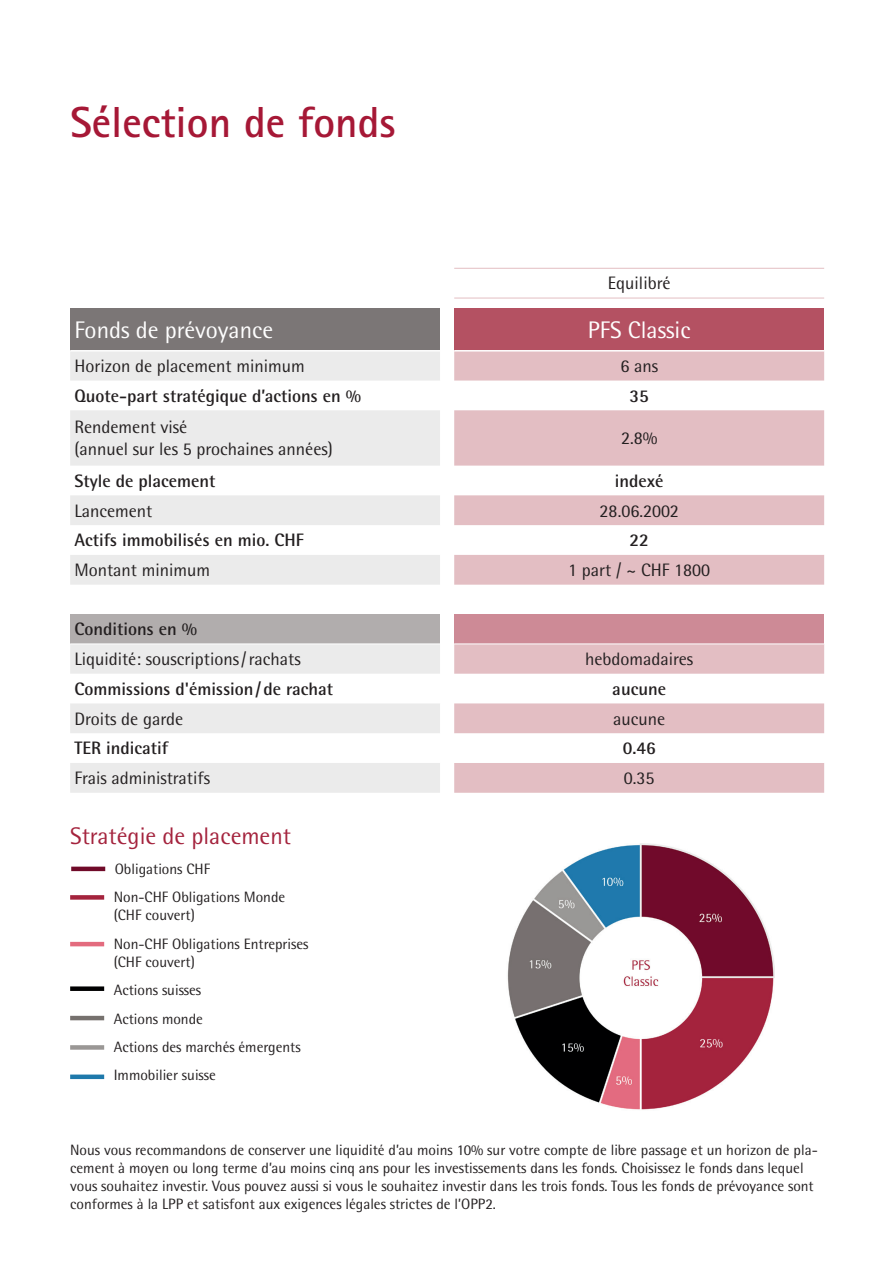
<style>
.page{position:relative;width:893px;height:1263px;background:#fff}
.page>*{position:absolute;margin:0;border:0;box-sizing:border-box;transform-origin:0 0}
.t1{font:700 43.5px "Rotis Sans Serif Std";color:#a61836}
.t2{font:24px "Rotis Semi Sans Pro";color:#fff}
.t3{font:24px "Rotis Semi Sans Pro";color:#a4233d}
.t4{font:18px/21.6px "Rotis Semi Sans Pro";color:#231f20}
.t5{font:700 18px "Rotis Semi Sans Pro";color:#231f20}
.t6{font:15px/18px "Rotis Semi Sans Pro";color:#231f20}
</style>
<div class="page">
<div style="left:70px;top:309px;width:370px;height:42px;background:#7b7676"></div>
<div style="left:454px;top:309px;width:370px;height:42px;background:#b45162"></div>
<svg style="left:70px;top:352px;width:370px;height:441px;fill:#ebebeb"></svg>
<svg style="left:454px;top:351px;width:370px;height:442px;fill:#e3bec3"></svg>
<div style="left:70px;top:614px;width:370px;height:30px;background:#b1adad"></div>
<div style="left:454px;top:614px;width:370px;height:30px;background:#cd8a96"></div>
<hr style="left:70px;top:350px;width:370px;height:1px;background:#fff">
<hr style="left:454px;top:350px;width:370px;height:1px;background:#fff">
<hr style="left:70px;top:643px;width:370px;height:1px;background:#fff">
<hr style="left:454px;top:643px;width:370px;height:1px;background:#fff">
<hr style="left:454px;top:268px;width:370px;height:1px;background:#e3bec3">
<hr style="left:454px;top:298px;width:370px;height:1px;background:#e3bec3">
<img style="left:507px;top:843px;width:268px;height:267px">
<hr style="left:71px;top:867px;width:34px;height:4px;background:#700a29">
<div style="left:70px;top:895px;width:34px;height:5px;background:#a4233d"></div>
<hr style="left:70px;top:1016px;width:34px;height:4px;background:#76716e">
<div style="left:70px;top:1045px;width:34px;height:5px;background:#9a9795"></div>
<div style="left:70px;top:1074px;width:34px;height:5px;background:#1e79ab"></div>
<div style="left:70px;top:986px;width:34px;height:5px;background:#000001"></div>
<hr style="left:70px;top:942px;width:34px;height:4px;background:#e36b7e">
<h1 class="t1" style="left:70px;top:95px;width:327px">Sélection de fonds</h1>
<p class="t4" style="left:608px;top:273px;width:64px">Equilibré</p>
<h2 class="t2" style="left:74px;top:316px;width:200px">Fonds de prévoyance</h2>
<h2 class="t2" style="left:588px;top:316px;width:104px">PFS Classic</h2>
<p class="t4" style="left:74px;top:355px;width:232px">Horizon de placement minimum</p>
<p class="t4" style="left:620px;top:355px;width:39px">6 ans</p>
<p class="t5" style="left:74px;top:385px;width:288px">Quote-part stratégique d’actions en %</p>
<p class="t5" style="left:629px;top:385px;width:21px">35</p>
<p class="t4" style="left:74px;top:417px;width:260px">Rendement visé<br>(annuel sur les 5 prochaines années)</p>
<p class="t4" style="left:621px;top:427px;width:38px">2.8%</p>
<p class="t5" style="left:74px;top:470px;width:143px">Style de placement</p>
<p class="t5" style="left:615px;top:470px;width:50px">indexé</p>
<p class="t4" style="left:74px;top:500px;width:80px">Lancement</p>
<p class="t4" style="left:600px;top:500px;width:81px">28.06.2002</p>
<p class="t5" style="left:74px;top:529px;width:231px">Actifs immobilisés en mio. CHF</p>
<p class="t5" style="left:629px;top:529px;width:21px">22</p>
<p class="t4" style="left:74px;top:559px;width:137px">Montant minimum</p>
<p class="t4" style="left:568px;top:559px;width:144px">1 part / ~ CHF 1800</p>
<p class="t5" style="left:74px;top:618px;width:124px">Conditions en %</p>
<p class="t4" style="left:74px;top:648px;width:228px">Liquidité: souscriptions/rachats</p>
<p class="t4" style="left:585px;top:648px;width:110px">hebdomadaires</p>
<p class="t5" style="left:74px;top:678px;width:260px">Commissions d'émission/de rachat</p>
<p class="t5" style="left:612px;top:678px;width:55px">aucune</p>
<p class="t4" style="left:74px;top:708px;width:110px">Droits de garde</p>
<p class="t4" style="left:613px;top:708px;width:54px">aucune</p>
<p class="t5" style="left:74px;top:737px;width:95px">TER indicatif</p>
<p class="t5" style="left:623px;top:737px;width:34px">0.46</p>
<p class="t4" style="left:74px;top:767px;width:137px">Frais administratifs</p>
<p class="t4" style="left:624px;top:767px;width:32px">0.35</p>
<h2 class="t3" style="left:70px;top:822px;width:222px">Stratégie de placement</h2>
<p class="t6" style="left:114px;top:855px;width:173px;line-height:28.3px">Obligations CHF<br>Non-CHF Obligations Monde</p>
<p class="t6" style="left:114px;top:906px;width:83px">(CHF couvert)</p>
<p class="t6" style="left:114px;top:935px;width:196px">Non-CHF Obligations Entreprises (CHF couvert)</p>
<p class="t6" style="left:114px;top:981px;width:89px">Actions suisses</p>
<p class="t6" style="left:114px;top:1004px;width:188px;line-height:28.3px">Actions monde<br>Actions des marchés émergents<br>Immobilier suisse</p>
<p class="t6" style="left:70px;top:1141px;width:749px">Nous vous recommandons de conserver une liquidité d’au moins 10% sur votre compte de libre passage et un horizon de pla&shy;cement à moyen ou long terme d’au moins cinq ans pour les investissements dans les fonds. Choisissez le fonds dans lequel vous souhaitez investir. Vous pouvez aussi si vous le souhaitez investir dans les trois fonds. Tous les fonds de prévoyance sont conformes à la LPP et satisfont aux exigences légales strictes de l’OPP2.</p>
</div>
